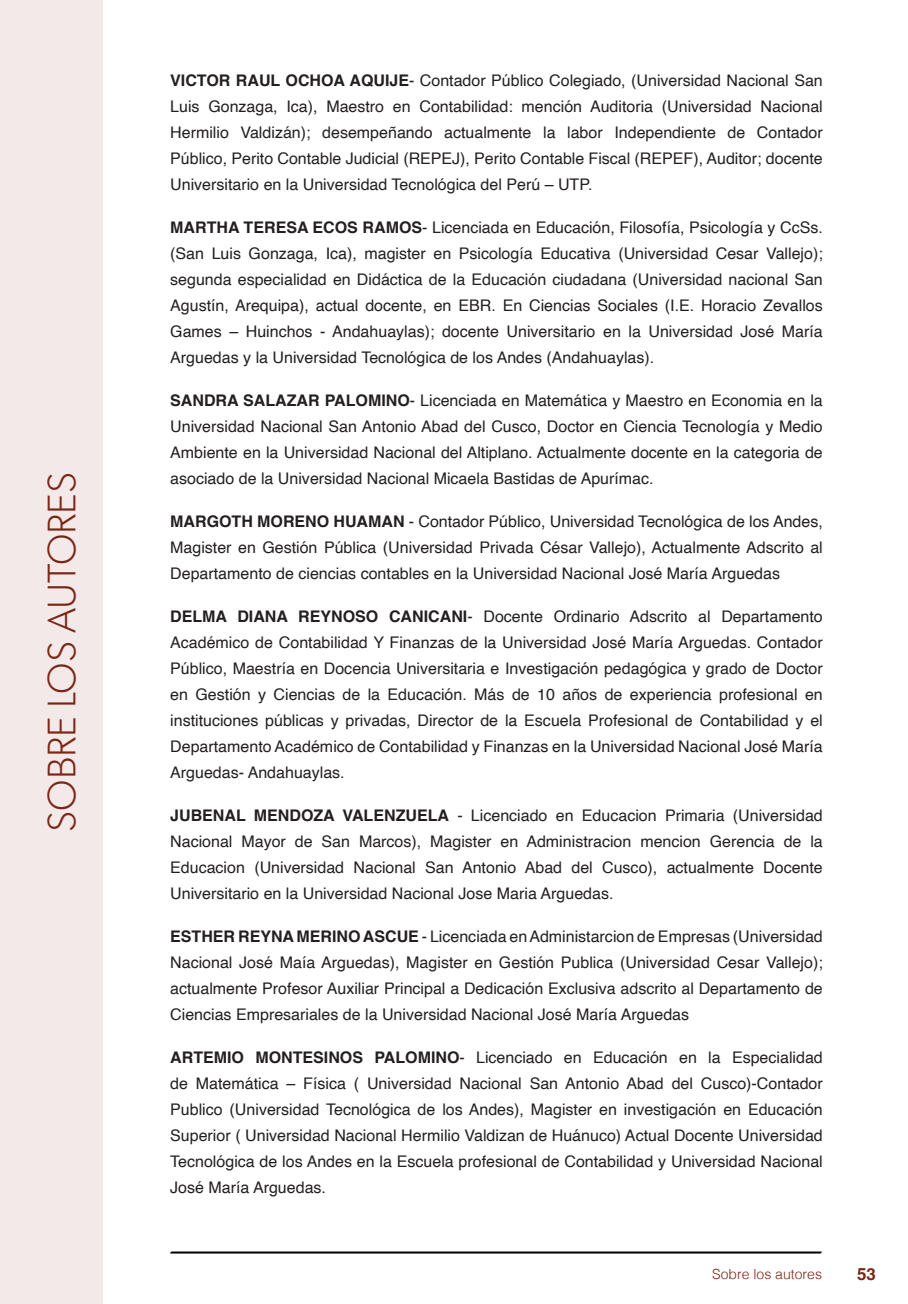
<style>
.page{position:relative;width:908px;height:1304px;background:#fff}
.page>*{position:absolute;margin:0;border:0;box-sizing:border-box;transform-origin:0 0}
.t1{font:300 40px "Gibson";color:#7a2616}
.t2{font:700 16.8px "Helvetica";color:#7a2616}
.t3{font:16px/26px "Helvetica";color:#231f20;text-align:justify}
.t4{font:300 14px "Helvetica";color:#7a2616}
.s1{font-weight:700}
</style>
<div class="page">
<svg style="left:170px;top:1251px;width:651px;height:3px;background:#515151"></svg>
<div style="left:0;top:0;width:103px;height:1304px;background:#f2e9e8"></div>
<h1 class="t1" style="left:37px;top:832px;width:361px;rotate:-90deg">Sobre los autores</h1>
<p class="t3" style="left:170px;top:68px;width:653px"><span class="s1">VICTOR RAUL OCHOA AQUIJE</span>- Contador Público Colegiado, (Universidad Nacional San Luis Gonzaga, Ica), Maestro en Contabilidad: mención Auditoria (Universidad Nacional Hermilio Valdizán); desempeñando actualmente la labor Independiente de Contador Público, Perito Contable Judicial (REPEJ), Perito Contable Fiscal (REPEF), Auditor; docente Universitario en la Universidad Tecnológica del Perú – UTP.</p>
<p class="t3" style="left:170px;top:215px;width:653px"><span class="s1">MARTHA TERESA ECOS RAMOS</span>- Licenciada en Educación, Filosofía, Psicología y CcSs. (San Luis Gonzaga, Ica), magister en Psicología Educativa (Universidad Cesar Vallejo); segunda especialidad en Didáctica de la Educación ciudadana (Universidad nacional San Agustín, Arequipa), actual docente, en EBR. En Ciencias Sociales (I.E. Horacio Zevallos Games – Huinchos - Andahuaylas); docente Universitario en la Universidad José María Arguedas y la Universidad Tecnológica de los Andes (Andahuaylas).</p>
<p class="t3" style="left:170px;top:388px;width:653px"><span class="s1">SANDRA SALAZAR PALOMINO</span>- Licenciada en Matemática y Maestro en Economia en la Universidad Nacional San Antonio Abad del Cusco, Doctor en Ciencia Tecnología y Medio Ambiente en la Universidad Nacional del Altiplano. Actualmente docente en la categoria de asociado de la Universidad Nacional Micaela Bastidas de Apurímac.</p>
<p class="t3" style="left:170px;top:509px;width:653px"><span class="s1">MARGOTH MORENO HUAMAN</span> - Contador Público, Universidad Tecnológica de los Andes, Magister en Gestión Pública (Universidad Privada César Vallejo), Actualmente Adscrito al Departamento de ciencias contables en la Universidad Nacional José María Arguedas</p>
<p class="t3" style="left:170px;top:604px;width:653px"><span class="s1">DELMA DIANA REYNOSO CANICANI</span>- Docente Ordinario Adscrito al Departamento Académico de Contabilidad Y Finanzas de la Universidad José María Arguedas. Contador Público, Maestría en Docencia Universitaria e Investigación pedagógica y grado de Doctor en Gestión y Ciencias de la Educación. Más de 10 años de experiencia profesional en instituciones públicas y privadas, Director de la Escuela Profesional de Contabilidad y el Departamento Académico de Contabilidad y Finanzas en la Universidad Nacional José María Arguedas- Andahuaylas.</p>
<p class="t3" style="left:170px;top:803px;width:653px"><span class="s1">JUBENAL MENDOZA VALENZUELA</span> - Licenciado en Educacion Primaria (Universidad Nacional Mayor de San Marcos), Magister en Administracion mencion Gerencia de la Educacion (Universidad Nacional San Antonio Abad del Cusco), actualmente Docente Universitario en la Universidad Nacional Jose Maria Arguedas.</p>
<p class="t3" style="left:170px;top:924px;width:653px"><span class="s1">ESTHER REYNA MERINO ASCUE</span> - Licenciada en Administarcion de Empresas (Universidad Nacional José Maía Arguedas), Magister en Gestión Publica (Universidad Cesar Vallejo); actualmente Profesor Auxiliar Principal a Dedicación Exclusiva adscrito al Departamento de Ciencias Empresariales de la Universidad Nacional José María Arguedas</p>
<p class="t3" style="left:170px;top:1045px;width:653px"><span class="s1">ARTEMIO MONTESINOS PALOMINO</span>- Licenciado en Educación en la Especialidad de Matemática – Física ( Universidad Nacional San Antonio Abad del Cusco)-Contador Publico (Universidad Tecnológica de los Andes), Magister en investigación en Educación Superior ( Universidad Nacional Hermilio Valdizan de Huánuco) Actual Docente Universidad Tecnológica de los Andes en la Escuela profesional de Contabilidad y Universidad Nacional José María Arguedas.</p>
<p class="t4" style="left:711px;top:1262px;width:111px">Sobre los autores</p>
<p class="t2" style="left:856px;top:1264px;width:20px">53</p>
</div>
